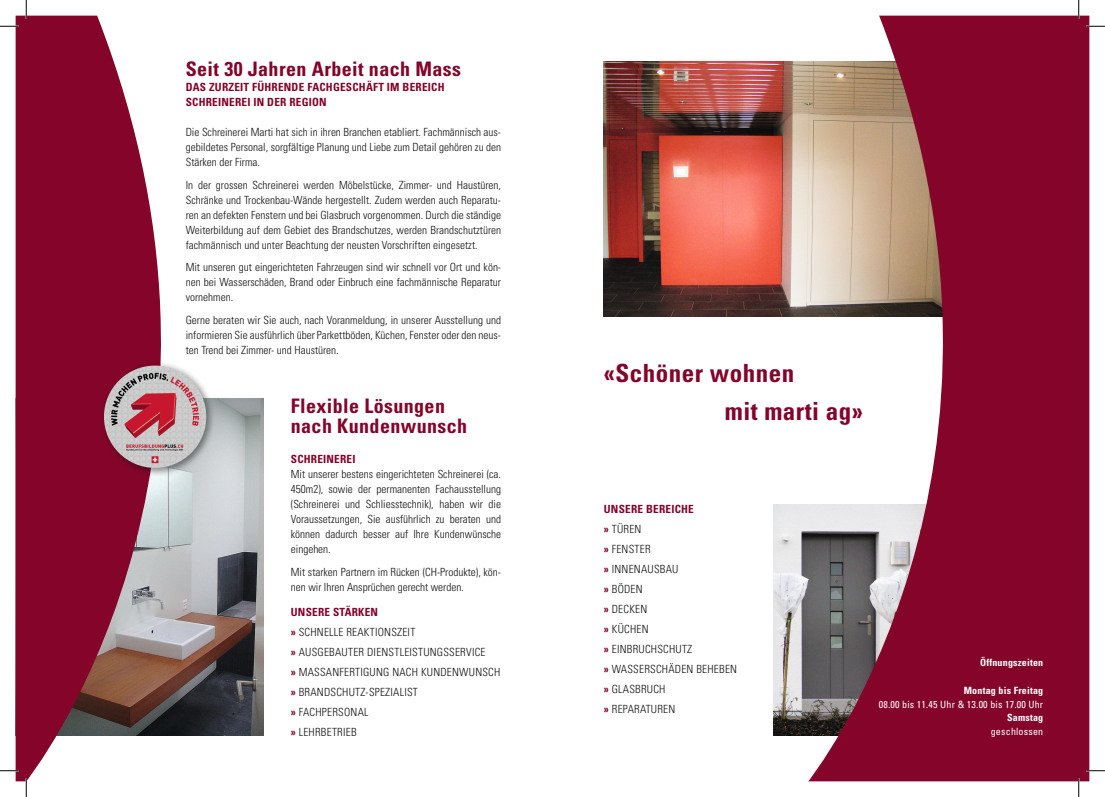
<style>
.page{position:relative;width:1105px;height:797px;background:#fff}
.page>*{position:absolute;margin:0;border:0;box-sizing:border-box;transform-origin:0 0}
.Titel_1{font:700 condensed 25px/37.5px "Univers LT Std";letter-spacing:.02em;color:#84042a}
.Titel_1-2{font:700 condensed 20px "Univers LT Std";letter-spacing:.02em;color:#84042a}
.Text{font:300 condensed 11.25px/15px "Univers LT Std";color:#131413;text-align:justify}
.Text-2{font:300 condensed 11.25px "Univers LT Std";letter-spacing:.02em;color:#131413}
.Titel_2{font:700 condensed 11.25px "Univers LT Std";letter-spacing:.02em;color:#84042a}
.t1{font:condensed 10px "Univers LT Std";letter-spacing:.02em;color:#fff}
.t2{font:700 condensed 10px "Univers LT Std";letter-spacing:.02em;color:#fff}
.s1{font-weight:700;color:#84042a}
</style>
<div class="page">
<img style="left:774px;top:505px;width:34px;height:230px">
<img style="left:604px;top:62px;width:204px;height:254px">
<svg style="left:808px;top:16px;width:281px;height:765px;background:#9c475c"></svg>
<svg style="left:16px;top:16px;width:248px;height:765px"></svg>
<div style="left:100px;top:361px;width:115px;height:116px;background:#131413;opacity:.5"></div>
<img style="left:104px;top:365px;width:102px;height:103px;border-radius:51px">
<svg style="left:0;top:25px;width:19px;height:2px"></svg>
<svg style="left:1086px;top:25px;width:19px;height:2px"></svg>
<svg style="left:0;top:770px;width:19px;height:1px"></svg>
<svg style="left:1086px;top:770px;width:19px;height:1px"></svg>
<svg style="left:25px;top:0;width:2px;height:19px"></svg>
<svg style="left:25px;top:778px;width:2px;height:19px"></svg>
<svg style="left:1078px;top:0;width:1px;height:19px"></svg>
<svg style="left:1078px;top:778px;width:1px;height:19px"></svg>
<p class="Titel_1-2" style="left:186px;top:57px;width:277px">Seit 30 Jahren Arbeit nach Mass</p>
<p class="Titel_2" style="left:186px;top:80px;width:260px">DAS ZURZEIT FÜHRENDE FACHGESCHÄFT IM BEREICH</p>
<p class="Titel_2" style="left:186px;top:95px;width:143px">SCHREINEREI IN DER REGION</p>
<p class="Text" style="left:186px;top:125px;width:317px">Die Schreinerei Marti hat sich in ihren Branchen etabliert. Fachmännisch aus&shy;gebildetes Personal, sorgfältige Planung und Liebe zum Detail gehören zu den Stärken der Firma.</p>
<p class="Text" style="left:186px;top:177px;width:317px">In der grossen Schreinerei werden Möbelstücke, Zimmer- und Haustüren, Schränke und Trockenbau-Wände hergestellt. Zudem werden auch Reparatu&shy;ren an defekten Fenstern und bei Glasbruch vorgenommen. Durch die ständige Weiterbildung auf dem Gebiet des Brandschutzes, werden Brandschutztüren fachmännisch und unter Beachtung der neusten Vorschriften eingesetzt.</p>
<p class="Text" style="left:186px;top:260px;width:317px">Mit unseren gut eingerichteten Fahrzeugen sind wir schnell vor Ort und kön&shy;nen bei Wasserschäden, Brand oder Einbruch eine fachmännische Reparatur vornehmen.</p>
<p class="Text" style="left:186px;top:312px;width:317px">Gerne beraten wir Sie auch, nach Voranmeldung, in unserer Ausstellung und informieren Sie ausführlich über Parkettböden, Küchen, Fenster oder den neus&shy;ten Trend bei Zimmer- und Haustüren.</p>
<p class="Titel_1-2" style="left:291px;top:393px;width:156px">Flexible Lösungen</p>
<p class="Titel_1-2" style="left:291px;top:413px;width:178px">nach Kundenwunsch</p>
<p class="Titel_2" style="left:291px;top:452px;width:66px">SCHREINEREI</p>
<p class="Text" style="left:291px;top:466px;width:212px">Mit unserer bestens eingerichteten Schreinerei (ca.<br>450m2), sowie der permanenten Fachausstellung (Schreinerei und Schliesstechnik), haben wir die Voraussetzungen, Sie ausführlich zu beraten und können dadurch besser auf Ihre Kundenwünsche eingehen.</p>
<p class="Text" style="left:291px;top:564px;width:212px">Mit starken Partnern im Rücken (CH-Produkte), kön&shy;nen wir Ihren Ansprüchen gerecht werden.</p>
<p class="Titel_2" style="left:291px;top:604px;width:89px">UNSERE STÄRKEN</p>
<p class="Text-2" style="left:291px;top:625px;width:126px"><span class="s1">»</span> SCHNELLE REAKTIONSZEIT</p>
<p class="Text-2" style="left:291px;top:645px;width:196px"><span class="s1">»</span> AUSGEBAUTER DIENSTLEISTUNGSSERVICE</p>
<p class="Text-2" style="left:291px;top:665px;width:211px"><span class="s1">»</span> MASSANFERTIGUNG NACH KUNDENWUNSCH</p>
<p class="Text-2" style="left:291px;top:685px;width:129px"><span class="s1">»</span> BRANDSCHUTZ-SPEZIALIST</p>
<p class="Text-2" style="left:291px;top:705px;width:79px"><span class="s1">»</span> FACHPERSONAL</p>
<p class="Text-2" style="left:291px;top:725px;width:67px"><span class="s1">»</span> LEHRBETRIEB</p>
<p class="Titel_1" style="left:725px;top:354px;width:139px;text-indent:-121px">«Schöner wohnen<br>mit marti ag»</p>
<p class="Titel_2" style="left:604px;top:502px;width:92px">UNSERE BEREICHE</p>
<p class="Text" style="left:604px;top:521px;width:39px"><span class="s1">»</span> TÜREN</p>
<p class="Text-2" style="left:604px;top:542px;width:48px"><span class="s1">»</span> FENSTER</p>
<p class="Text-2" style="left:604px;top:562px;width:76px"><span class="s1">»</span> INNENAUSBAU</p>
<p class="Text" style="left:604px;top:581px;width:40px"><span class="s1">»</span> BÖDEN</p>
<p class="Text" style="left:604px;top:601px;width:45px"><span class="s1">»</span> DECKEN</p>
<p class="Text" style="left:604px;top:621px;width:46px"><span class="s1">»</span> KÜCHEN</p>
<p class="Text-2" style="left:604px;top:642px;width:90px"><span class="s1">»</span> EINBRUCHSCHUTZ</p>
<p class="Text-2" style="left:604px;top:662px;width:135px"><span class="s1">»</span> WASSERSCHÄDEN BEHEBEN</p>
<p class="Text-2" style="left:604px;top:682px;width:63px"><span class="s1">»</span> GLASBRUCH</p>
<p class="Text-2" style="left:604px;top:702px;width:73px"><span class="s1">»</span> REPARATUREN</p>
<p class="t2" style="left:980px;top:656px;width:65px">Öffnungszeiten</p>
<p class="t2" style="left:964px;top:684px;width:81px">Montag bis Freitag</p>
<p class="t1" style="left:879px;top:697px;width:166px">08.00 bis 11.45 Uhr &amp; 13.00 bis 17.00 Uhr</p>
<p class="t2" style="left:1007px;top:711px;width:38px">Samstag</p>
<p class="t1" style="left:991px;top:725px;width:54px">geschlossen</p>
</div>
